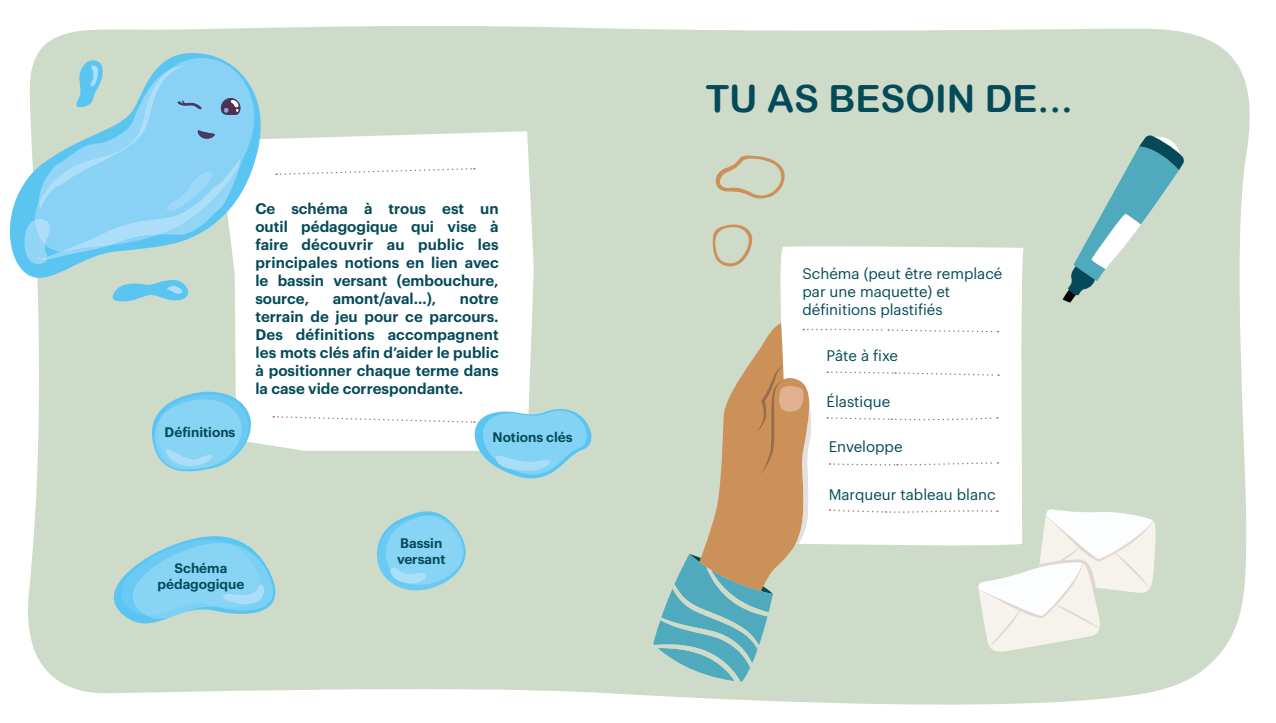
<style>
.page{position:relative;width:1276px;height:723px;background:#fff}
.page>*{position:absolute;margin:0;border:0;box-sizing:border-box;transform-origin:0 0}
.t1{font:37.5px "Arial Rounded MT Bold";color:#054a59}
.t2{font:600 15px/18px "Graphik";color:#054a59;text-align:justify}
.t3{font:15px/18px "Graphik";color:#054a59}
.t4{font:600 13.5px/16.2px "Graphik";color:#054a59}
</style>
<div class="page">
<div style="left:28px;top:26px;width:1222px;height:679px;background:#cedbc9"></div>
<svg style="left:215px;top:131px;width:319px;height:320px"></svg>
<svg style="left:9px;top:42px;width:252px;height:239px;fill:#cedbc9"></svg>
<svg style="left:35px;top:58px;width:224px;height:193px"></svg>
<svg style="left:23px;top:59px;width:218px;height:205px;background:#9dd4e9"></svg>
<svg style="left:110px;top:277px;width:83px;height:25px;background:#92cfdf"></svg>
<svg style="left:276px;top:167px;width:199px;height:9px"></svg>
<svg style="left:142px;top:391px;width:111px;height:85px;background:#9cd6e7"></svg>
<svg style="left:372px;top:502px;width:111px;height:93px;background:#a6d6df"></svg>
<svg style="left:94px;top:524px;width:195px;height:105px;background:#a6d5de"></svg>
<svg style="left:273px;top:396px;width:330px;height:86px"></svg>
<svg style="left:780px;top:245px;width:243px;height:78px"></svg>
<svg style="left:712px;top:154px;width:74px;height:113px;background:#ced2bc"></svg>
<svg style="left:1062px;top:133px;width:122px;height:170px;background:#accbc3"></svg>
<svg style="left:653px;top:323px;width:503px;height:358px"></svg>
<p class="t2" style="left:255px;top:198px;width:245px">Ce schéma à trous est un outil pédagogique qui vise à faire découvrir au public les principales notions en lien avec le bassin versant (embouchure, source,</p>
<p class="t2" style="left:333px;top:288px;width:105px">amont/aval…),</p>
<p class="t2" style="left:255px;top:288px;width:245px;text-indent:204px">notre terrain de jeu pour ce parcours.<br>Des définitions accompagnent les mots clés afin d’aider le public à positionner chaque terme dans la case vide correspondante.</p>
<p class="t4" style="left:165px;top:423px;width:72px">Définitions</p>
<p class="t4" style="left:492px;top:428px;width:82px">Notions clés</p>
<p class="t4" style="left:157px;top:559px;width:88px;text-align:center">Schéma pédagogique</p>
<p class="t4" style="left:397px;top:534px;width:50px">Bassin versant</p>
<h1 class="t1" style="left:706px;top:77px;width:368px">TU AS BESOIN DE...</h1>
<p class="t3" style="left:802px;top:263px;width:201px">Schéma (peut être remplacé par une maquette) et définitions plastifiés</p>
<p class="t3" style="left:826px;top:346px;width:73px">Pâte à fixe</p>
<p class="t3" style="left:826px;top:391px;width:65px">Élastique</p>
<p class="t3" style="left:828px;top:436px;width:75px">Enveloppe</p>
<p class="t3" style="left:828px;top:484px;width:168px">Marqueur tableau blanc</p>
</div>
